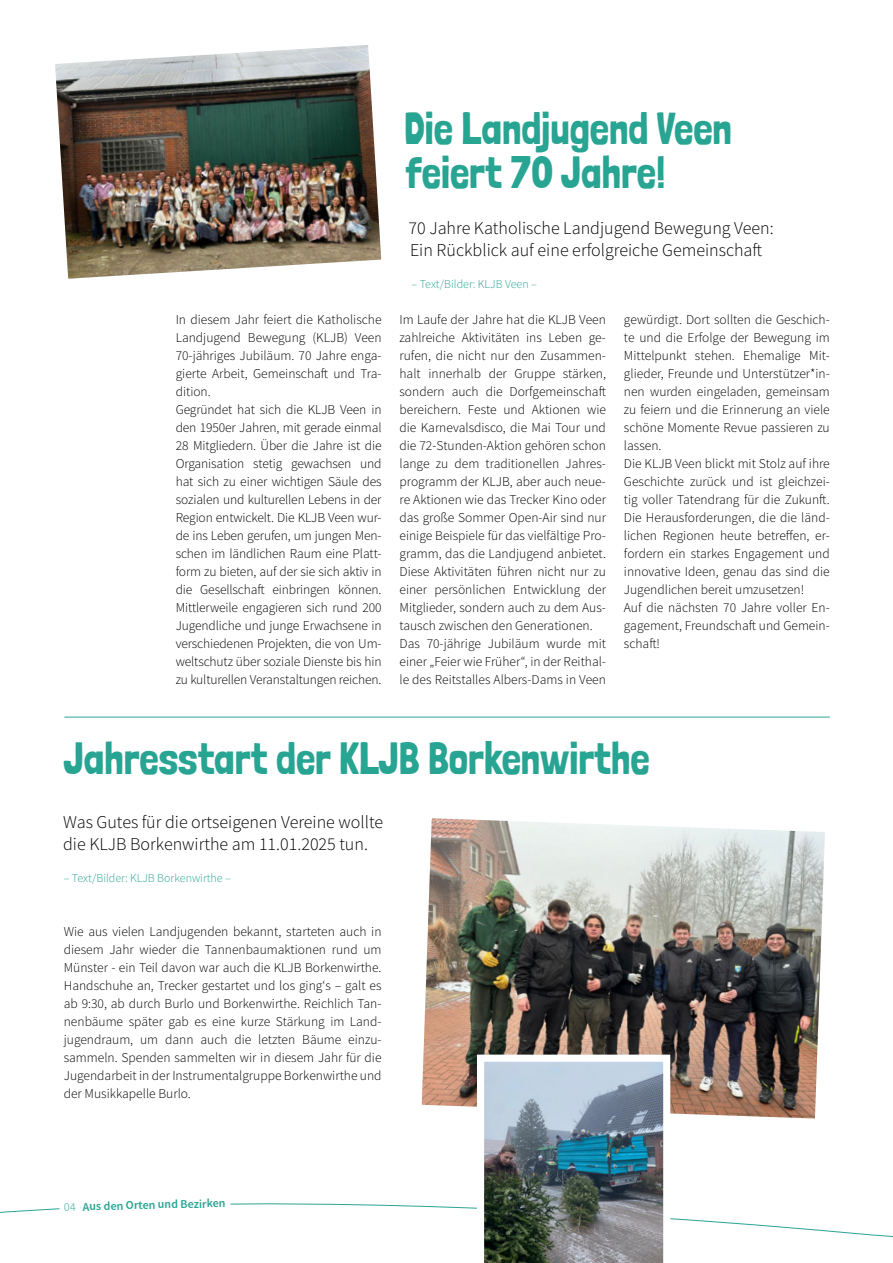
<style>
.page{position:relative;width:893px;height:1263px;background:#fff}
.page>*{position:absolute;margin:0;border:0;box-sizing:border-box;transform-origin:0 0}
.H2_-_Headline_klein{font:45px/43.5px "Londrina Solid";color:#28a492;scale:.96 1}
.Teaser{font:300 18px/21.6px "Source Sans Pro";color:#000}
.Fließtext{font:300 13.5px/18px "Source Sans Pro";color:#000;text-align:justify}
.Ortsgruppe{font:300 12px "Source Sans Pro";color:#28a492}
.t1{font:600 12px "Source Sans Pro";color:#28a492}
.s1{font-weight:300}
</style>
<div class="page">
<svg style="left:0;top:1203px;width:893px;height:34px"></svg>
<img style="left:421px;top:818px;width:404px;height:301px">
<img style="left:55px;top:45px;width:327px;height:234px">
<hr style="left:59px;top:1201px;width:3px;height:15px;background:#fff">
<svg style="left:62px;top:1203px;width:2px;height:13px"></svg>
<div style="left:64px;top:1200px;width:6px;height:16px;background:#fff"></div>
<div style="left:70px;top:1200px;width:6px;height:15px;background:#fff"></div>
<svg style="left:76px;top:1203px;width:4px;height:12px"></svg>
<hr style="left:80px;top:1200px;width:3px;height:15px;background:#fff">
<div style="left:83px;top:1200px;width:7px;height:15px;background:#fff"></div>
<div style="left:90px;top:1200px;width:6px;height:15px;background:#fff"></div>
<div style="left:96px;top:1199px;width:5px;height:16px;background:#fff"></div>
<hr style="left:101px;top:1199px;width:3px;height:15px;background:#fff">
<div style="left:104px;top:1199px;width:7px;height:15px;background:#fff"></div>
<div style="left:111px;top:1199px;width:6px;height:15px;background:#fff"></div>
<div style="left:117px;top:1199px;width:6px;height:15px;background:#fff"></div>
<hr style="left:123px;top:1199px;width:3px;height:15px;background:#fff">
<div style="left:126px;top:1198px;width:8px;height:16px;background:#fff"></div>
<hr style="left:134px;top:1198px;width:4px;height:15px;background:#fff">
<div style="left:138px;top:1198px;width:5px;height:15px;background:#fff"></div>
<div style="left:143px;top:1198px;width:6px;height:15px;background:#fff"></div>
<div style="left:149px;top:1198px;width:6px;height:15px;background:#fff"></div>
<hr style="left:155px;top:1198px;width:3px;height:15px;background:#fff">
<div style="left:158px;top:1198px;width:7px;height:15px;background:#fff"></div>
<div style="left:165px;top:1197px;width:6px;height:16px;background:#fff"></div>
<div style="left:171px;top:1197px;width:7px;height:15px;background:#fff"></div>
<svg style="left:178px;top:1203px;width:2px;height:9px"></svg>
<div style="left:180px;top:1197px;width:8px;height:15px;background:#fff"></div>
<div style="left:188px;top:1197px;width:6px;height:15px;background:#fff"></div>
<div style="left:194px;top:1197px;width:5px;height:15px;background:#fff"></div>
<hr style="left:199px;top:1197px;width:3px;height:15px;background:#fff">
<div style="left:202px;top:1197px;width:5px;height:15px;background:#fff"></div>
<div style="left:207px;top:1197px;width:6px;height:15px;background:#fff"></div>
<div style="left:213px;top:1197px;width:6px;height:15px;background:#fff"></div>
<div style="left:219px;top:1197px;width:6px;height:15px;background:#fff"></div>
<svg style="left:226px;top:1203px;width:4px;height:9px"></svg>
<hr style="left:64px;top:717px;width:766px;height:1px;background:#28a492">
<img style="left:477px;top:1054px;width:193px;height:209px">
<p class="Fließtext" style="left:176px;top:311px;width:207px">In diesem Jahr feiert die Katholische Landjugend Bewegung (KLJB) Veen 70-jähriges Jubiläum. 70 Jahre enga&shy;gierte Arbeit, Gemeinschaft und Tra&shy;dition.</p>
<p class="Fließtext" style="left:176px;top:401px;width:207px">Gegründet hat sich die KLJB Veen in den 1950er Jahren, mit gerade einmal 28 Mitgliedern. Über die Jahre ist die Organisation stetig gewachsen und hat sich zu einer wichtigen Säule des sozialen und kulturellen Lebens in der Region entwickelt. Die KLJB Veen wur&shy;de ins Leben gerufen, um jungen Men&shy;schen im ländlichen Raum eine Platt&shy;form zu bieten, auf der sie sich aktiv in die Gesellschaft einbringen können.<br>Mittlerweile engagieren sich rund 200<br>Jugendliche und junge Erwachsene in verschiedenen Projekten, die von Um&shy;weltschutz über soziale Dienste bis hin zu kulturellen Veranstaltungen reichen.</p>
<p class="H2_-_Headline_klein" style="left:404px;top:106px;width:343px">Die Landjugend Veen feiert 70 Jahre!</p>
<p class="Teaser" style="left:408px;top:217px;width:367px">70 Jahre Katholische Landjugend Bewegung Veen:<br>Ein Rückblick auf eine erfolgreiche Gemeinschaft</p>
<p class="Ortsgruppe" style="left:411px;top:277px;width:127px">– Text/Bilder: KLJB Veen –</p>
<p class="Fließtext" style="left:399px;top:311px;width:208px">Im Laufe der Jahre hat die KLJB Veen zahlreiche Aktivitäten ins Leben ge&shy;rufen, die nicht nur den Zusammen&shy;halt innerhalb der Gruppe stärken, sondern auch die Dorfgemeinschaft bereichern. Feste und Aktionen wie die Karnevalsdisco, die Mai Tour und die 72-Stunden-Aktion gehören schon lange zu dem traditionellen Jahres&shy;programm der KLJB, aber auch neue&shy;re Aktionen wie das Trecker Kino oder das große Sommer Open-Air sind nur einige Beispiele für das vielfältige Pro&shy;gramm, das die Landjugend anbietet.<br>Diese Aktivitäten führen nicht nur zu einer persönlichen Entwicklung der Mitglieder, sondern auch zu dem Aus&shy;tausch zwischen den Generationen.</p>
<p class="Fließtext" style="left:399px;top:635px;width:208px">Das 70-jährige Jubiläum wurde mit einer „Feier wie Früher“, in der Reithal&shy;le des Reitstalles Albers-Dams in Veen</p>
<p class="Fließtext" style="left:624px;top:311px;width:207px">gewürdigt. Dort sollten die Geschich&shy;te und die Erfolge der Bewegung im Mittelpunkt stehen. Ehemalige Mit&shy;glieder, Freunde und Unterstützer*in&shy;nen wurden eingeladen, gemeinsam zu feiern und die Erinnerung an viele schöne Momente Revue passieren zu lassen.</p>
<p class="Fließtext" style="left:624px;top:455px;width:207px">Die KLJB Veen blickt mit Stolz auf ihre Geschichte zurück und ist gleichzei&shy;tig voller Tatendrang für die Zukunft.<br>Die Herausforderungen, die die länd&shy;lichen Regionen heute betreffen, er&shy;fordern ein starkes Engagement und innovative Ideen, genau das sind die Jugendlichen bereit umzusetzen!</p>
<p class="Fließtext" style="left:624px;top:599px;width:207px">Auf die nächsten 70 Jahre voller En&shy;gagement, Freundschaft und Gemein&shy;schaft!</p>
<p class="H2_-_Headline_klein" style="left:64px;top:736px;width:612px">Jahresstart der KLJB Borkenwirthe</p>
<p class="Teaser" style="left:63px;top:811px;width:321px">Was Gutes für die ortseigenen Vereine wollte die KLJB Borkenwirthe am 11.01.2025 tun.</p>
<p class="Ortsgruppe" style="left:64px;top:871px;width:169px">– Text/Bilder: KLJB Borkenwirthe –</p>
<p class="Fließtext" style="left:64px;top:923px;width:319px">Wie aus vielen Landjugenden bekannt, starteten auch in diesem Jahr wieder die Tannenbaumaktionen rund um Münster - ein Teil davon war auch die KLJB Borkenwirthe.<br>Handschuhe an, Trecker gestartet und los ging‘s – galt es ab 9:30, ab durch Burlo und Borkenwirthe. Reichlich Tan&shy;nenbäume später gab es eine kurze Stärkung im Land&shy;jugendraum, um dann auch die letzten Bäume einzu&shy;sammeln. Spenden sammelten wir in diesem Jahr für die Jugendarbeit in der Instrumentalgruppe Borkenwirthe und der Musikkapelle Burlo.</p>
<p class="t1" style="left:64px;top:1200px;width:80px;rotate:-2deg"><span class="s1">04</span> Aus den Ort</p>
<p class="t1" style="left:142px;top:1197px;width:84px;rotate:-1deg">en und Bezirken</p>
</div>
